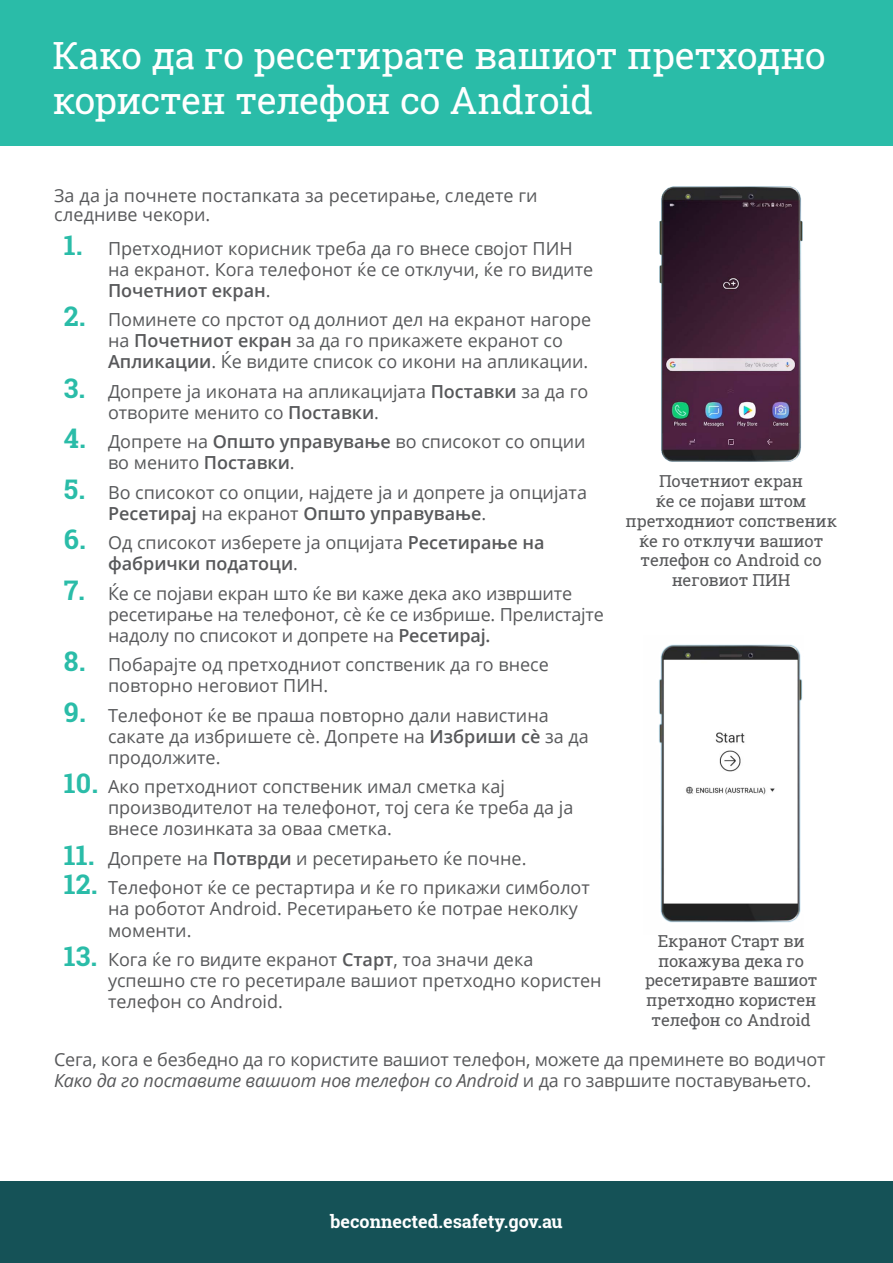
<style>
.page{position:relative;width:893px;height:1263px;background:#fff}
.page>*{position:absolute;margin:0;border:0;box-sizing:border-box;transform-origin:0 0}
.t1{font:37.5px/45px "Roboto Slab";letter-spacing:-.015em;color:#fff}
.t2{font:18px/21px "Open Sans";color:#57585a}
.t3{font:700 18px "Roboto Slab";color:#fff}
.t4{font:16.5px/19.8px "Roboto Slab";letter-spacing:-.005em;color:#57585a;text-align:center}
.s1{font-family:"Roboto Slab";font-weight:700;font-size:27px;color:#2abca8}
.s2{font-weight:600}
.s3{font-style:italic}
</style>
<div class="page">
<div style="left:0;top:1181px;width:893px;height:82px;background:#155257"></div>
<div style="left:0;top:0;width:893px;height:145px;background:#2abca8"></div>
<img style="left:659px;top:644px;width:144px;height:279px">
<img style="left:659px;top:186px;width:144px;height:276px">
<h1 class="t1" style="left:52px;top:33px;width:775px">Како да го ресетирате вашиот претходно користен телефон со Android</h1>
<p class="t2" style="left:54px;top:185px;width:485px;line-height:19.5px">За да ја почнете постапката за ресетирање, следете ги следниве чекори.</p>
<p class="t2" style="left:108px;top:237px;width:487px;text-indent:-44px"><span class="s1">1.</span> Претходниот корисник треба да го внесе својот ПИН на екранот. Кога телефонот ќе се отклучи, ќе го видите<br><span class="s2">Почетниот екран</span>.</p>
<p class="t2" style="left:108px;top:309px;width:485px;text-indent:-44px"><span class="s1">2.</span> Поминете со прстот од долниот дел на екранот нагоре на <span class="s2">Почетниот екран</span> за да го прикажете екранот со<br><span class="s2">Апликации</span>. Ќе видите список со икони на апликации.</p>
<p class="t2" style="left:108px;top:380px;width:482px;text-indent:-44px"><span class="s1">3.</span> Допрете ја иконата на апликацијата <span class="s2">Поставки</span> за да го отворите менито со <span class="s2">Поставки</span>.</p>
<p class="t2" style="left:108px;top:431px;width:479px;text-indent:-44px"><span class="s1">4.</span> Допрете на <span class="s2">Општо управување</span> во списокот со опции во менито <span class="s2">Поставки</span>.</p>
<p class="t2" style="left:108px;top:481px;width:480px;text-indent:-44px"><span class="s1">5.</span> Во списокот со опции, најдете ја и допрете ја опцијата<br><span class="s2">Ресетирај</span> на екранот <span class="s2">Општо управување</span>.</p>
<p class="t2" style="left:108px;top:532px;width:438px;text-indent:-44px"><span class="s1">6.</span> Од списокот изберете ја опцијата <span class="s2">Ресетирање на фабрички податоци</span>.</p>
<p class="t2" style="left:108px;top:582px;width:497px;text-indent:-44px"><span class="s1">7.</span> Ќе се појави екран што ќе ви каже дека ако извршите ресетирање на телефонот, сè ќе се избрише. Прелистајте надолу по списокот и допрете на <span class="s2">Ресетирај.</span></p>
<p class="t2" style="left:108px;top:654px;width:442px;text-indent:-44px"><span class="s1">8.</span> Побарајте од претходниот сопственик да го внесе повторно неговиот ПИН.</p>
<p class="t2" style="left:108px;top:704px;width:482px;text-indent:-44px"><span class="s1">9.</span> Телефонот ќе ве праша повторно дали навистина сакате да избришете сè. Допрете на <span class="s2">Избриши сè</span> за да продолжите.</p>
<p class="t2" style="left:108px;top:776px;width:467px;text-indent:-44px"><span class="s1">10.</span> Ако претходниот сопственик имал сметка кај производителот на телефонот, тој сега ќе треба да ја внесе лозинката за оваа сметка.</p>
<p class="t2" style="left:64px;top:847px;width:464px"><span class="s1">11.</span> Допрете на <span class="s2">Потврди</span> и ресетирањето ќе почне.</p>
<p class="t2" style="left:108px;top:877px;width:483px;text-indent:-44px"><span class="s1">12.</span> Телефонот ќе се рестартира и ќе го прикажи симболот на роботот Android. Ресетирањето ќе потрае неколку моменти.</p>
<p class="t2" style="left:108px;top:948px;width:495px;text-indent:-44px"><span class="s1">13.</span> Кога ќе го видите екранот <span class="s2">Старт</span>, тоа значи дека успешно сте го ресетирале вашиот претходно користен телефон со Android.</p>
<p class="t4" style="left:625px;top:471px;width:213px">Почетниот екран<br>ќе се појави штом претходниот сопственик ќе го отклучи вашиот телефон со Android со неговиот ПИН</p>
<p class="t4" style="left:645px;top:931px;width:174px">Екранот Старт ви покажува дека го ресетиравте вашиот претходно користен телефон со Android</p>
<p class="t2" style="left:54px;top:1048px;width:773px">Сега, кога е безбедно да го користите вашиот телефон, можете да преминете во водичот<br><span class="s3">Како да го поставите вашиот нов телефон со Android</span> и да го завршите поставувањето.</p>
<p class="t3" style="left:330px;top:1209px;width:234px">beconnected.esafety.gov.au</p>
</div>
